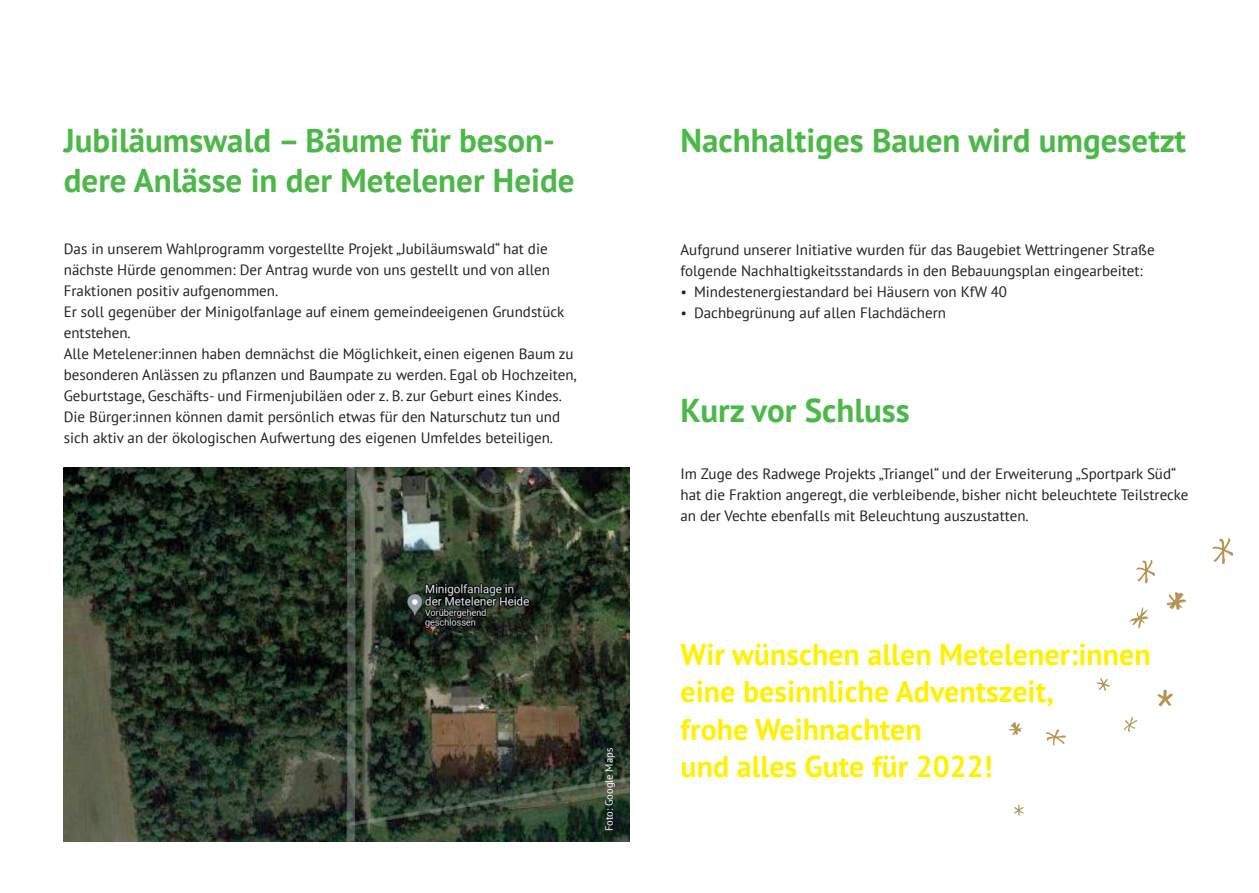
<style>
.page{position:relative;width:1259px;height:893px;background:#fff}
.page>*{position:absolute;margin:0;border:0;box-sizing:border-box;transform-origin:0 0}
.t1{font:700 136.5px "Belmont";color:#b49353}
.t2{font:112.65px "Antebas";color:#b49353}
.t3{font:76.5px "Born Ready";color:#b49353}
.t4{font:italic 64.5px "Saturday Script";color:#b49353}
.t5{font:55.5px "Willcather";color:#b49353}
.t6{font:700 33px/39.6px "PT Sans";color:#4cb848}
.t7{font:700 30px/37.5px "PT Sans";color:#fff101}
.t8{font:15px/21px "PT Sans";color:#231f20}
.t9{font:10.5px "PT Sans";color:#fff}
.s1{font-family:"DIN Next LT Pro"}
</style>
<div class="page">
<img style="left:64px;top:468px;width:565px;height:374px">
<h3 class="t6" style="left:64px;top:120px;width:512px">Jubiläumswald – Bäume für beson&shy;dere Anlässe in der Metelener Heide</h3>
<h3 class="t6" style="left:680px;top:120px;width:507px">Nachhaltiges Bauen wird umgesetzt</h3>
<p class="t8" style="left:64px;top:237px;width:514px">Das in unserem Wahlprogramm vorgestellte Projekt „Jubiläumswald“ hat die nächste Hürde genommen: Der Antrag wurde von uns gestellt und von allen Fraktionen positiv aufgenommen.<br>Er soll gegenüber der Minigolfanlage auf einem gemeindeeigenen Grundstück entstehen.<br>Alle Metelener:innen haben demnächst die Möglichkeit, einen eigenen Baum zu besonderen Anlässen zu pflanzen und Baumpate zu werden. Egal ob Hochzeiten, Geburtstage, Geschäfts- und Firmenjubiläen oder z. B. zur Geburt eines Kindes.<br>Die Bürger:innen können damit persönlich etwas für den Naturschutz tun und sich aktiv an der ökologischen Aufwertung des eigenen Umfeldes beteiligen.</p>
<p class="t9" style="left:602px;top:831px;width:85px;rotate:-90deg">Foto: Google Maps</p>
<p class="t8" style="left:680px;top:239px;width:475px">Aufgrund unserer Initiative wurden für das Baugebiet Wettringener Straße folgende Nachhaltigkeitsstandards in den Bebauungsplan eingearbeitet:</p>
<p class="t8" style="left:680px;top:281px;width:328px"><span class="s1">•</span> Mindestenergiestandard bei Häusern von KfW 40</p>
<p class="t8" style="left:680px;top:302px;width:267px"><span class="s1">•</span> Dachbegrünung auf allen Flachdächern</p>
<h3 class="t6" style="left:680px;top:390px;width:231px">Kurz vor Schluss</h3>
<p class="t8" style="left:680px;top:463px;width:509px">Im Zuge des Radwege Projekts „Triangel“ und der Erweiterung „Sportpark Süd“ hat die Fraktion angeregt, die verbleibende, bisher nicht beleuchtete Teilstrecke an der Vechte ebenfalls mit Beleuchtung auszustatten.</p>
<h3 class="t4" style="left:1153px;top:636px;width:24px;rotate:-180deg">*</h3>
<h3 class="t7" style="left:680px;top:635px;width:472px">Wir wünschen allen Metelener:innen eine besinnliche Adventszeit,<br>frohe Weihnachten<br>und alles Gute für 2022!</h3>
<h3 class="t5" style="left:1124px;top:710px;width:12px">*</h3>
<h3 class="t3" style="left:1195px;top:619px;width:39px;rotate:-180deg">*</h3>
<h1 class="t1" style="left:1158px;top:667px;width:16px">*</h1>
<h2 class="t2" style="left:1029px;top:858px;width:23px;rotate:-180deg">*</h2>
</div>
